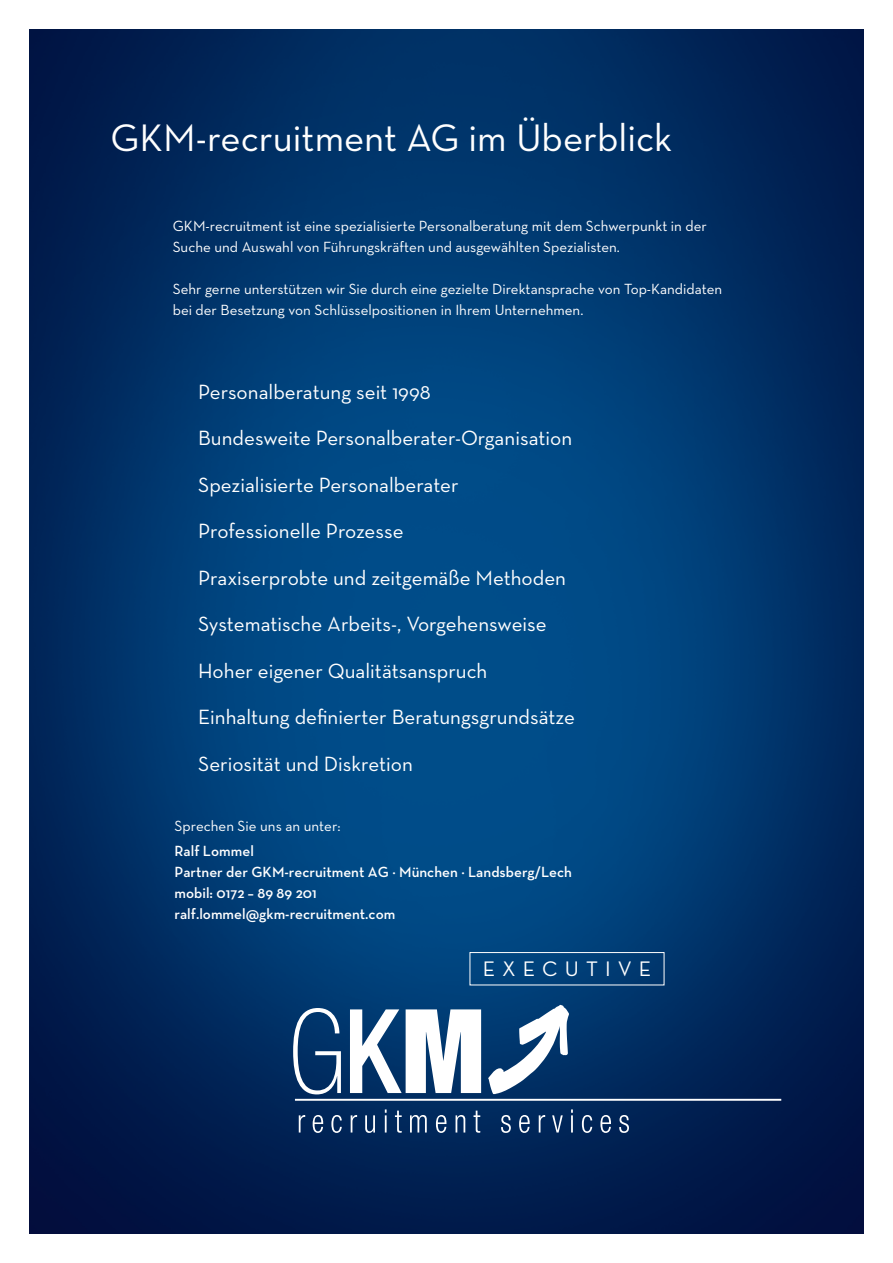
<style>
.page{position:relative;width:893px;height:1263px;background:#fff}
.page>*{position:absolute;margin:0;border:0;box-sizing:border-box;transform-origin:0 0}
.t1{font:39px "Neutra Text";color:#fff}
.t2{font:21.45px "Neutra Text";letter-spacing:.33em;color:#fff}
.t3{font:21px "Neutra Text";color:#fff}
.t4{font:15px/21px "Neutra Text";color:#fff}
.t5{font:600 15px/20.9px "Neutra Text";color:#fff}
</style>
<div class="page">
<img style="left:30px;top:30px;width:833px;height:1203px">
<svg style="left:488px;top:1005px;width:81px;height:89px"></svg>
<hr style="left:295px;top:1099px;width:486px;height:2px;background:#fff">
<svg style="left:299px;top:1115px;width:6px;height:17px"></svg>
<svg style="left:313px;top:1115px;width:10px;height:18px"></svg>
<svg style="left:331px;top:1115px;width:11px;height:18px"></svg>
<svg style="left:351px;top:1115px;width:6px;height:17px"></svg>
<svg style="left:365px;top:1115px;width:10px;height:18px"></svg>
<svg style="left:385px;top:1109px;width:2px;height:23px"></svg>
<svg style="left:395px;top:1110px;width:7px;height:23px"></svg>
<svg style="left:410px;top:1115px;width:17px;height:17px"></svg>
<svg style="left:436px;top:1115px;width:10px;height:18px"></svg>
<svg style="left:456px;top:1115px;width:9px;height:17px"></svg>
<svg style="left:473px;top:1110px;width:7px;height:23px"></svg>
<svg style="left:501px;top:1115px;width:10px;height:18px"></svg>
<svg style="left:519px;top:1115px;width:11px;height:18px"></svg>
<svg style="left:539px;top:1115px;width:6px;height:17px"></svg>
<svg style="left:552px;top:1115px;width:11px;height:17px"></svg>
<svg style="left:571px;top:1109px;width:2px;height:23px"></svg>
<svg style="left:582px;top:1115px;width:10px;height:18px"></svg>
<svg style="left:600px;top:1115px;width:11px;height:18px"></svg>
<svg style="left:619px;top:1115px;width:10px;height:18px"></svg>
<svg style="left:293px;top:1008px;width:48px;height:86px"></svg>
<svg style="left:350px;top:1009px;width:131px;height:84px"></svg>
<div style="left:470px;top:952px;width:194px;height:33px;border:1px solid #fff"></div>
<h1 class="t1" style="left:111px;top:114px;width:563px">GKM-recruitment AG im Überblick</h1>
<p class="t4" style="left:173px;top:215px;width:536px">GKM-recruitment ist eine spezialisierte Personalberatung mit dem Schwerpunkt in der<br>Suche und Auswahl von Führungskräften und ausgewählten Spezialisten.</p>
<p class="t4" style="left:173px;top:278px;width:551px">Sehr gerne unterstützen wir Sie durch eine gezielte Direktansprache von Top-Kandidaten bei der Besetzung von Schlüsselpositionen in I hrem U nternehmen.</p>
<h3 class="t3" style="left:198px;top:379px;width:234px">Personalberatung seit 1998</h3>
<h3 class="t3" style="left:198px;top:425px;width:375px">Bundesweite Personalberater-Organisation</h3>
<h3 class="t3" style="left:198px;top:472px;width:262px">Spezialisierte Personalberater</h3>
<h3 class="t3" style="left:198px;top:518px;width:207px">Professionelle Prozesse</h3>
<h3 class="t3" style="left:198px;top:565px;width:369px">Praxiserprobte und zeitgemäße Methoden</h3>
<h3 class="t3" style="left:198px;top:611px;width:350px">Systematische Arbeits-, Vorgehensweise</h3>
<h3 class="t3" style="left:198px;top:658px;width:291px">Hoher eigener Qualitätsanspruch</h3>
<h3 class="t3" style="left:198px;top:704px;width:378px">Einhaltung definierter Beratungsgrundsätze</h3>
<h3 class="t3" style="left:198px;top:751px;width:216px">Seriosität und Diskretion</h3>
<p class="t4" style="left:175px;top:815px;width:168px">Sprechen Sie uns an unter:</p>
<p class="t5" style="left:175px;top:840px;width:399px">Ralf Lommel<br>Partner der GKM-recruitment AG · München · Landsberg/Lech mobil: 0172 – 89 89 201<br>ralf.lommel@gkm-recruitment.com</p>
<h2 class="t2" style="left:483px;top:956px;width:170px">executive</h2>
</div>
